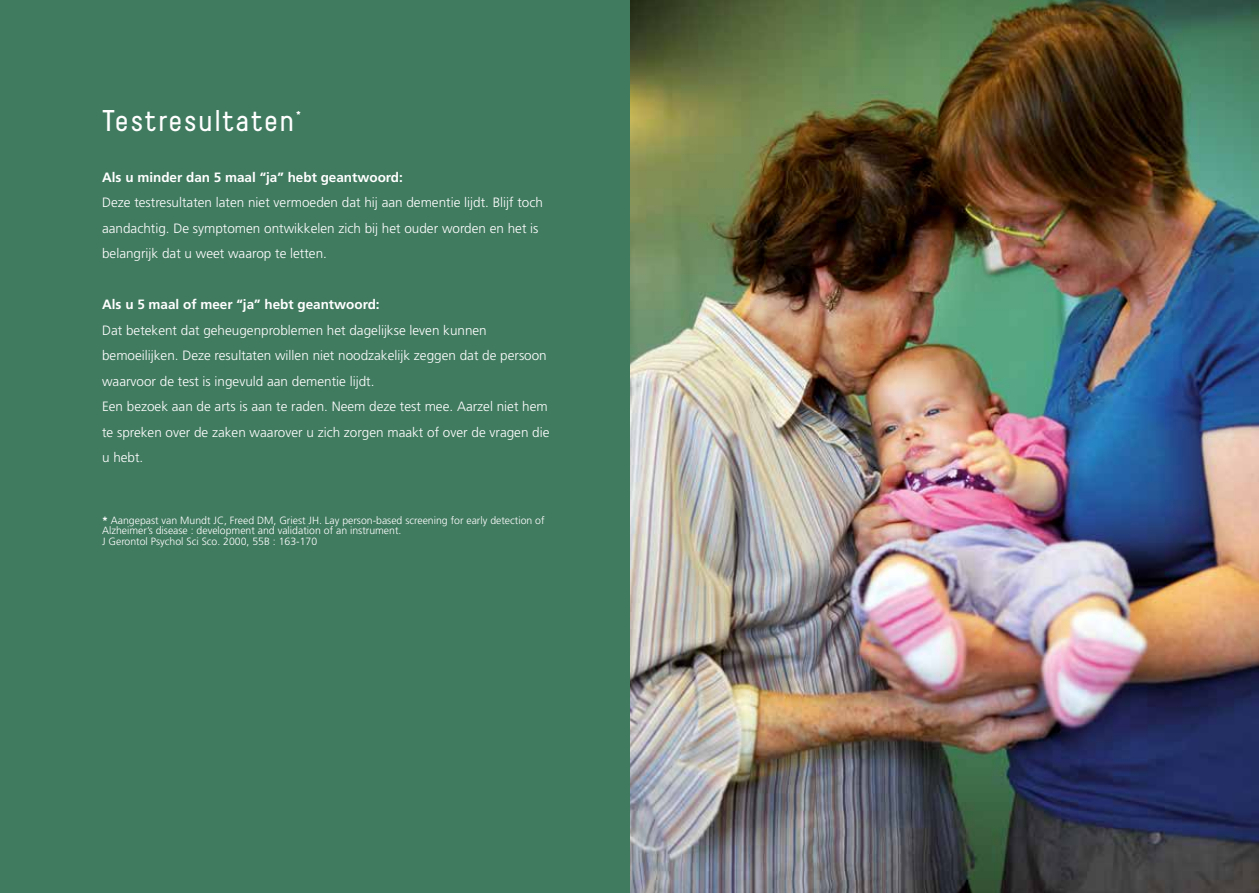
<style>
.page{position:relative;width:1259px;height:893px;background:#fff}
.page>*{position:absolute;margin:0;border:0;box-sizing:border-box;transform-origin:0 0}
.t1{font:30px "Decima";letter-spacing:.05em;color:#fff}
.t2{font:300 13.5px/25.5px "Frutiger";color:#fff}
.t3{font:300 10.5px/10.5px "Frutiger";color:#fff}
.s1{font-weight:700}
</style>
<div class="page">
<img style="left:629px;top:0;width:630px;height:893px">
<div style="left:0;top:0;width:629px;height:893px;background:#407a5f"></div>
<p class="t1" style="left:102px;top:103px;width:201px">Testresultaten<sup>*</sup></p>
<p class="t2" style="left:102px;top:164px;width:442px"><span class="s1">Als u minder dan 5 maal “ja” hebt geantwoord:<br></span>Deze testresultaten laten niet vermoeden dat hij aan dementie lijdt. Blijf toch aandachtig. De symptomen ontwikkelen zich bij het ouder worden en het is belangrijk dat u weet waarop te letten.</p>
<p class="t2" style="left:102px;top:292px;width:449px"><span class="s1">Als u 5 maal of meer “ja” hebt geantwoord:<br></span>Dat betekent dat geheugenproblemen het dagelijkse leven kunnen bemoeilijken. Deze resultaten willen niet noodzakelijk zeggen dat de persoon waarvoor de test is ingevuld aan dementie lijdt.<br>Een bezoek aan de arts is aan te raden. Neem deze test mee. Aarzel niet hem te spreken over de zaken waarover u zich zorgen maakt of over de vragen die u hebt.</p>
<p class="t3" style="left:102px;top:515px;width:444px"><span class="s1">*</span> Aangepast van Mundt JC, Freed DM, Griest JH. Lay person-based screening for early detection of<br>Alzheimer’s disease : development and validation of an instrument.<br>J Gerontol Psychol Sci Sco. 2000, 55B : 163-170</p>
</div>
